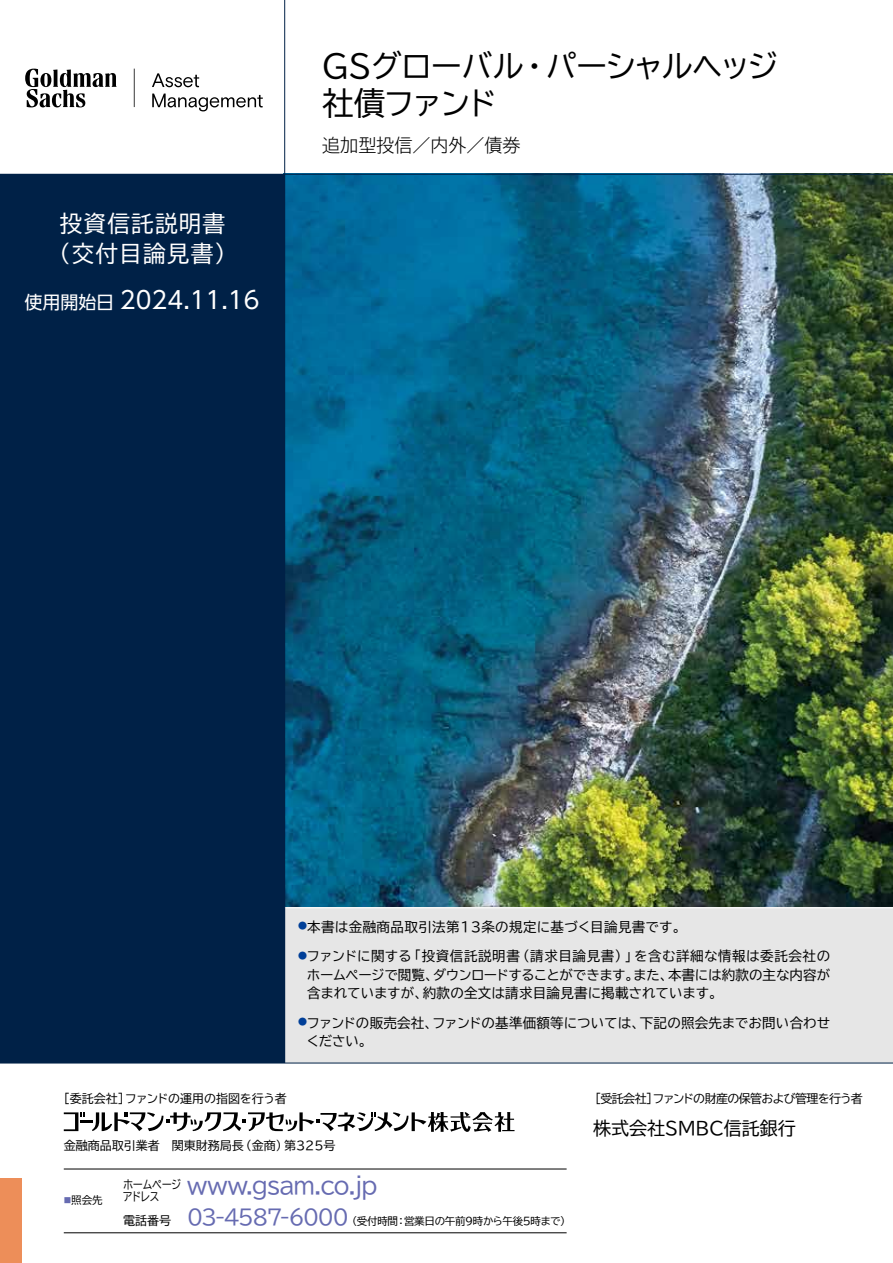
<style>
.page{position:relative;width:893px;height:1263px;background:#fff}
.page>*{position:absolute;margin:0;border:0;box-sizing:border-box;transform-origin:0 0}
.t1{font:31.5px/37.5px "TBUD Go Std";letter-spacing:-.085em;color:#000}
.t2{font:24px "UD Shin Go NT Pro";color:#fff}
.t3{font:23.25px "TBUD Go Std";letter-spacing:-.045em;color:#666bb1}
.t4{font:22.65px/29.4px "TBUD Go Std";letter-spacing:.05em;color:#fff;text-align:center}
.t5{font:18px "TBUD Go Std";color:#000}
.t6{font:300 18px "TBUD Go Std Super";color:#000}
.t7{font:13.5px/18.8px "TBUD Go Std";letter-spacing:.01em;color:#000;text-align:justify}
.t8{font:13.5px "TBUD Go Std";letter-spacing:.03em;color:#000}
.t9{font:12px "TBUD Go Std";letter-spacing:-.06em;color:#000}
.t10{font:12px "TBUD Go Std";color:#000}
.t11{font:12px "TBUD Go Std";letter-spacing:-.005em;color:#000}
.t12{font:12px/12px "TBUD Go Std";letter-spacing:-.075em;color:#000;scale:.85 1}
.t13{font:12px "TBUD Go Std";letter-spacing:-.03em;color:#000}
.t14{font:10.5px "TBUD Go Std";letter-spacing:-.03em;color:#000}
.s1{font-size:18px}
.s2{font-size:7.5px;color:#666bb1}
.s3{font-size:21px;color:#666bb1}
</style>
<div class="page">
<img style="left:285px;top:175px;width:608px;height:732px">
<div style="left:0;top:174px;width:285px;height:889px;background:#002147"></div>
<svg style="left:25px;top:69px;width:238px;height:42px"></svg>
<div style="left:0;top:1178px;width:21px;height:85px;background:#ed8e59"></div>
<div style="left:285px;top:908px;width:608px;height:155px;background:#e6e6e6"></div>
<hr style="left:0;top:174px;width:893px;height:1px;background:#002147">
<hr style="left:0;top:1062px;width:893px;height:1px;background:#002147">
<hr style="left:284px;top:0;width:1px;height:1063px;background:#002147">
<hr style="left:64px;top:1169px;width:503px;height:1px;background:#000">
<hr style="left:64px;top:1232px;width:503px;height:1px;background:#000">
<svg style="left:64px;top:1112px;width:450px;height:20px"></svg>
<h3 class="t4" style="left:48px;top:209px;width:191px">投資信託説明書（交付目論見書）</h3>
<h2 class="t2" style="left:25px;top:280px;width:237px"><span class="s1">使用開始日</span> 2024.11.16</h2>
<h1 class="t1" style="left:319px;top:47px;width:461px">ＧＳグローバル・パーシャルヘッジ社債ファンド</h1>
<h3 class="t6" style="left:322px;top:130px;width:200px">追加型投信／内外／債券</h3>
<p class="t8" style="left:298px;top:915px;width:389px"><sup>●</sup>本書は金融商品取引法第13条の規定に基づく目論見書です。</p>
<p class="t7" style="left:307px;top:946px;width:525px;text-indent:-9px"><sup>●</sup>ファンドに関する「投資信託説明書（請求目論見書）」を含む詳細な情報は委託会社のホームページで閲覧、ダウンロードすることができます。また、本書には約款の主な内容が含まれていますが、約款の全文は請求目論見書に掲載されています。</p>
<p class="t7" style="left:307px;top:1013px;width:525px;text-indent:-8px"><sup>●</sup>ファンドの販売会社、ファンドの基準価額等については、下記の照会先までお問い合わせください。</p>
<p class="t11" style="left:58px;top:1089px;width:230px">［委託会社］ファンドの運用の指図を行う者</p>
<p class="t10" style="left:64px;top:1135px;width:273px">金融商品取引業者　関東財務局長（金商）第325号</p>
<p class="t14" style="left:64px;top:1192px;width:40px"><span class="s2">■</span>照会先</p>
<h3 class="t3" style="left:187px;top:1166px;width:192px">www.gsam.co.jp</h3>
<p class="t14" style="left:187px;top:1212px;width:385px"><span class="s3">03-4587-6000</span>（受付時間：営業日の午前9時から午後5時まで）</p>
<p class="t12" style="left:123px;top:1178px;width:71px">ホームページアドレス</p>
<p class="t13" style="left:123px;top:1210px;width:49px">電話番号</p>
<p class="t9" style="left:589px;top:1089px;width:275px">［受託会社］ファンドの財産の保管および管理を行う者</p>
<h3 class="t5" style="left:593px;top:1113px;width:204px">株式会社ＳＭＢＣ信託銀行</h3>
</div>
